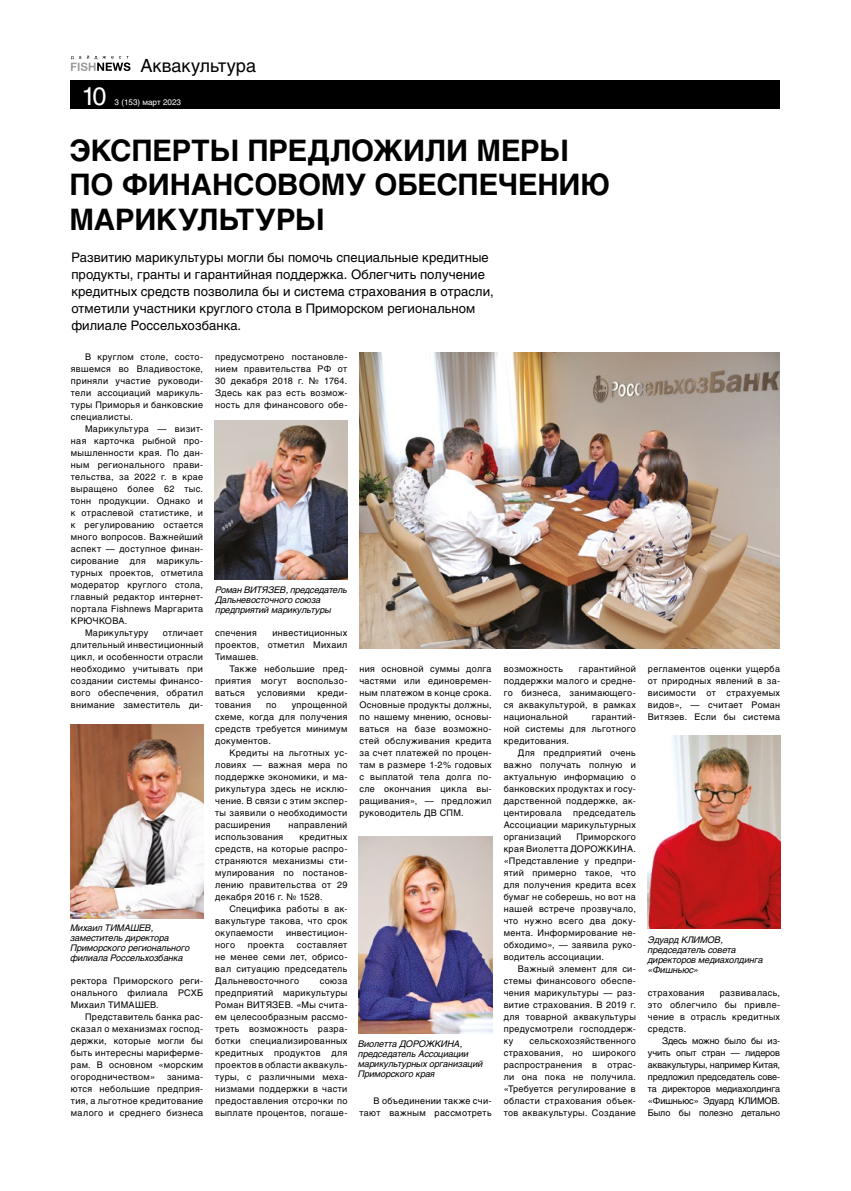
<style>
.page{position:relative;width:851px;height:1191px;background:#fff}
.page>*{position:absolute;margin:0;border:0;box-sizing:border-box;transform-origin:0 0}
.t1{font:700 29.3px/34.4px "Helios C";letter-spacing:-.005em;color:#000}
.t2{font:25px "Helios C";color:#fff}
.t3{font:18px "Helios C";color:#000}
.t4{font:13px/17px "Helios C";letter-spacing:.005em;color:#000}
.t5{font:9px/12px "Helios C";letter-spacing:.035em;color:#000;text-align:justify}
.t6{font:italic 9px/10px "Helios C";letter-spacing:-.01em;color:#000}
.t7{font:8px "Helios C";color:#fff}
</style>
<div class="page">
<svg style="left:71px;top:55px;width:59px;height:16px"></svg>
<div style="left:71px;top:81px;width:709px;height:28px;background:#000"></div>
<img style="left:359px;top:353px;width:420px;height:295px">
<img style="left:70px;top:725px;width:134px;height:193px">
<img style="left:214px;top:420px;width:134px;height:160px">
<img style="left:358px;top:836px;width:134px;height:197px">
<img style="left:647px;top:735px;width:133px;height:194px">
<h3 class="t3" style="left:140px;top:55px;width:117px">Аквакультура</h3>
<h2 class="t2" style="left:81px;top:81px;width:27px">10</h2>
<p class="t7" style="left:115px;top:97px;width:68px">3 (153) март 2023</p>
<h1 class="t1" style="left:69px;top:133px;width:542px">ЭКСПЕРТЫ ПРЕДЛОЖИЛИ МЕРЫ<br>ПО ФИНАНСОВОМУ ОБЕСПЕЧЕНИЮ<br>МАРИКУЛЬТУРЫ</h1>
<p class="t4" style="left:71px;top:248px;width:424px">Развитию марикультуры могли бы помочь специальные кредитные продукты, гранты и гарантийная поддержка. Облегчить получение кредитных средств позволила бы и система страхования в отрасли, отметили участники круглого стола в Приморском региональном филиале Россельхозбанка.</p>
<p class="t5" style="left:71px;top:351px;width:134px;text-indent:14px">В круглом столе, состо&shy;явшемся во Владивостоке, приняли участие руководи&shy;тели ассоциаций марикуль&shy;туры Приморья и банковские специалисты.</p>
<p class="t5" style="left:85px;top:423px;width:119px">Марикультура — визит-</p>
<p class="t5" style="left:71px;top:435px;width:134px">ная карточка рыбной про-</p>
<p class="t5" style="left:71px;top:447px;width:134px">мышленности края. По дан-</p>
<p class="t5" style="left:71px;top:459px;width:134px">ным регионального прави-</p>
<p class="t5" style="left:71px;top:471px;width:134px">тельства, за 2022 г. в крае</p>
<p class="t5" style="left:71px;top:483px;width:134px">выращено более 62 тыс.</p>
<p class="t5" style="left:71px;top:495px;width:134px">тонн продукции. Однако и</p>
<p class="t5" style="left:71px;top:507px;width:134px">к отраслевой статистике, и</p>
<p class="t5" style="left:71px;top:519px;width:134px">к регулированию остается</p>
<p class="t5" style="left:71px;top:531px;width:134px">много вопросов. Важнейший</p>
<p class="t5" style="left:71px;top:543px;width:134px">аспект — доступное финан-</p>
<p class="t5" style="left:71px;top:555px;width:134px">сирование для марикуль-</p>
<p class="t5" style="left:71px;top:567px;width:134px">турных проектов, отметила</p>
<p class="t5" style="left:71px;top:579px;width:134px">модератор круглого стола,</p>
<p class="t5" style="left:71px;top:591px;width:134px">главный редактор интернет-</p>
<p class="t5" style="left:71px;top:603px;width:134px">портала Fishnews Маргарита</p>
<p class="t5" style="left:71px;top:615px;width:58px">КРЮЧКОВА.</p>
<p class="t5" style="left:85px;top:627px;width:65px">Марикультуру</p>
<p class="t5" style="left:215px;top:351px;width:134px">предусмотрено постановле&shy;нием правительства РФ от 30 декабря 2018 г. № 1764.<br>Здесь как раз есть возмож&shy;ность для финансового обе-</p>
<p class="t6" style="left:215px;top:584px;width:133px">Роман ВИТЯЗЕВ, председатель<br>Дальневосточного союза предприятий марикультуры</p>
<p class="t5" style="left:215px;top:627px;width:134px;text-indent:57px">инвестиционных проектов, отметил Михаил Тимашев.</p>
<p class="t5" style="left:215px;top:663px;width:134px;text-indent:14px">Также небольшие пред&shy;приятия могут воспользо&shy;ваться</p>
<p class="t5" style="left:215px;top:627px;width:43px">спечения</p>
<p class="t5" style="left:71px;top:627px;width:134px;text-indent:92px">отличает длительный инвестиционный цикл, и особенности отрасли необходимо учитывать при создании системы финансо&shy;вого обеспечения, обратил внимание заместитель ди-</p>
<p class="t5" style="left:503px;top:662px;width:134px;text-indent:75px">гарантийной поддержки малого и средне&shy;го бизнеса, занимающего&shy;ся аквакультурой, в рамках национальной</p>
<p class="t5" style="left:359px;top:662px;width:134px">ния основной суммы долга частями или единовремен&shy;ным платежом в конце срока.<br>Основные продукты должны, по нашему мнению, основы&shy;ваться на базе возможно&shy;стей обслуживания кредита за счет платежей по процен&shy;там в размере 1-2% годовых с выплатой тела долга по&shy;сле окончания цикла вы&shy;ращивания», — предложил руководитель ДВ СПМ.</p>
<p class="t5" style="left:503px;top:662px;width:61px">возможность</p>
<p class="t5" style="left:257px;top:687px;width:50px">условиями</p>
<p class="t5" style="left:317px;top:687px;width:31px">креди-</p>
<p class="t5" style="left:215px;top:699px;width:134px;text-indent:77px">упрощенной схеме, когда для получения средств требуется минимум документов.</p>
<p class="t5" style="left:215px;top:747px;width:134px;text-indent:14px">Кредиты на льготных ус&shy;ловиях — важная мера по поддержке экономики, и ма&shy;рикультура здесь не исклю&shy;чение. В связи с этим экспер&shy;ты заявили о необходимости расширения</p>
<p class="t5" style="left:215px;top:699px;width:37px">тования</p>
<p class="t5" style="left:266px;top:699px;width:12px">по</p>
<p class="t5" style="left:503px;top:710px;width:134px;text-indent:88px">гарантий&shy;ной системы для льготного кредитования.</p>
<p class="t5" style="left:503px;top:746px;width:134px;text-indent:14px">Для предприятий очень важно получать полную и актуальную информацию о банковских продуктах и госу&shy;дарственной поддержке, ак&shy;центировала</p>
<p class="t5" style="left:503px;top:806px;width:134px;text-indent:70px">председатель Ассоциации марикультурных организаций</p>
<p class="t5" style="left:288px;top:819px;width:60px">направлений</p>
<p class="t5" style="left:503px;top:830px;width:134px;text-indent:73px">Приморского края Виолетта ДОРОЖКИНА. «Представление у предпри&shy;ятий примерно такое, что для получения кредита всех бумаг не соберешь, но вот на нашей встрече прозвучало, что нужно всего два доку&shy;мента. Информирование не&shy;обходимо», — заявила руко&shy;водитель ассоциации.</p>
<p class="t5" style="left:503px;top:962px;width:134px;text-indent:14px">Важный элемент для си&shy;стемы финансового обеспе&shy;чения марикультуры — раз&shy;витие страхования. В 2019 г. для товарной аквакультуры предусмотрели господдерж&shy;ку</p>
<p class="t5" style="left:215px;top:831px;width:134px;text-indent:84px">кредитных средств, на которые распро&shy;страняются механизмы сти&shy;мулирования по постанов&shy;лению правительства от 29 декабря 2016 г. № 1528.</p>
<p class="t5" style="left:215px;top:903px;width:134px;text-indent:14px">Специфика работы в ак&shy;вакультуре такова, что срок окупаемости</p>
<p class="t5" style="left:215px;top:831px;width:70px">использования</p>
<p class="t6" style="left:70px;top:923px;width:121px">Михаил ТИМАШЕВ, заместитель директора<br>Приморского регионального филиала Россельхозбанка</p>
<p class="t5" style="left:286px;top:927px;width:63px">инвестицион-</p>
<p class="t5" style="left:215px;top:939px;width:134px;text-indent:82px">составляет не менее семи лет, обрисо&shy;вал ситуацию председатель Дальневосточного</p>
<p class="t5" style="left:215px;top:939px;width:21px">ного</p>
<p class="t5" style="left:248px;top:939px;width:38px">проекта</p>
<p class="t5" style="left:71px;top:975px;width:134px">ректора Приморского реги&shy;онального филиала РСХБ Михаил ТИМАШЕВ.</p>
<p class="t5" style="left:71px;top:1011px;width:134px;text-indent:14px">Представитель банка рас&shy;сказал о механизмах господ&shy;держки, которые могли бы быть интересны мариферме&shy;рам. В основном «морским огородничеством»</p>
<p class="t5" style="left:215px;top:975px;width:134px;text-indent:105px">союза предприятий марикультуры Роман ВИТЯЗЕВ. «Мы счита&shy;ем целесообразным рассмо&shy;треть возможность разра&shy;ботки специализированных кредитных продуктов для проектов в области аквакуль&shy;туры, с различными меха&shy;низмами поддержки в части предоставления отсрочки по выплате процентов, погаше-</p>
<p class="t5" style="left:503px;top:1034px;width:134px;text-indent:26px">сельскохозяйственного страхования, но широкого распространения в отрас&shy;ли она пока не получила. «Требуется регулирование в области страхования объек&shy;тов аквакультуры. Создание</p>
<p class="t6" style="left:358px;top:1038px;width:126px">Виолетта ДОРОЖКИНА, председатель Ассоциации марикультурных организаций<br>Приморского края</p>
<p class="t5" style="left:71px;top:1071px;width:134px;text-indent:96px">занима&shy;ются небольшие предприя&shy;тия, а льготное кредитование малого и среднего бизнеса</p>
<p class="t5" style="left:359px;top:1094px;width:134px;text-align:right">В объединении также счи&shy;тают важным рассмотреть</p>
<p class="t5" style="left:647px;top:662px;width:134px">регламентов оценки ущерба от природных явлений в за&shy;висимости от страхуемых видов», — считает Роман Витязев. Если бы система</p>
<p class="t6" style="left:647px;top:934px;width:117px">Эдуард КЛИМОВ, председатель совета директоров медиахолдинга «Фишньюс»</p>
<p class="t5" style="left:647px;top:986px;width:134px;text-indent:72px">развивалась, это облегчило бы привле&shy;чение в отрасль кредитных средств.</p>
<p class="t5" style="left:647px;top:1034px;width:134px;text-indent:14px">Здесь можно было бы из&shy;учить опыт стран — лидеров аквакультуры, например Китая, предложил председатель сове&shy;та директоров медиахолдинга «Фишньюс» Эдуард КЛИМОВ.<br>Было бы полезно детально</p>
<p class="t5" style="left:647px;top:986px;width:58px">страхования</p>
</div>
